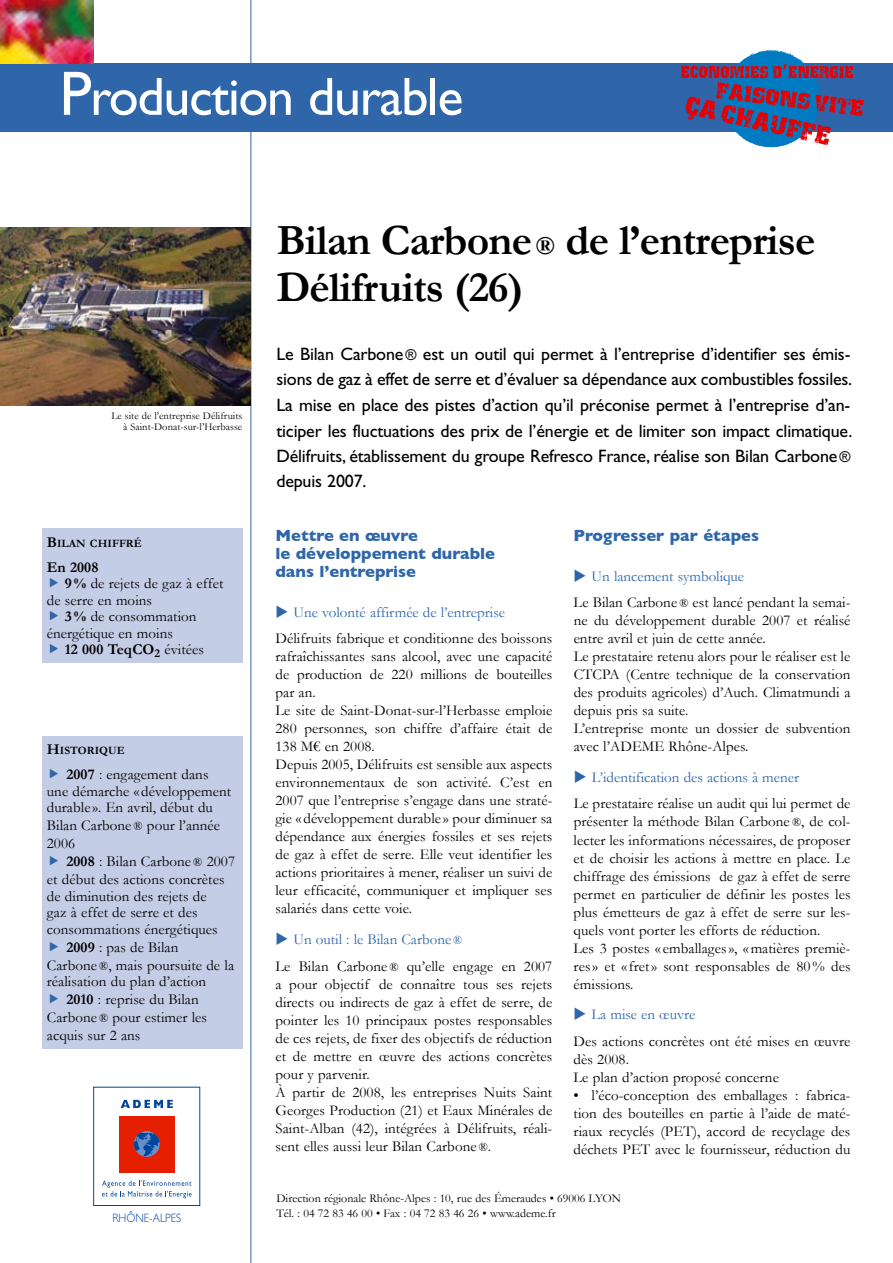
<style>
.page{position:relative;width:893px;height:1263px;background:#fff}
.page>*{position:absolute;margin:0;border:0;box-sizing:border-box;transform-origin:0 0}
.t1{font:54px "Gill Sans";letter-spacing:-.025em;color:#fff}
.t2{font:700 43.5px/46.5px "Garamond";letter-spacing:-.02em;color:#000}
.t3{font:18px/25.5px "Gill Sans";letter-spacing:-.01em;color:#000;text-align:justify}
.t4{font:700 16.5px/18px "Gill Sans";color:#2e66a9}
.t5{font:15px/18px "Garamond";letter-spacing:.005em;color:#000}
.t6{font:700 15px "Garamond";letter-spacing:.005em;color:#000}
.t7{font:300 12.15px "Gill Sans";color:#00479b;scale:.9 1}
.t8{font:12px/14.4px "Garamond";color:#000}
.t9{font:700 11.25px "Garamond";letter-spacing:.005em;color:#000}
.t10{font:10.5px/11.2px "Garamond";letter-spacing:.005em;color:#000;text-align:right}
.s1{font-size:63px}
.s2{font-size:15px}
.s3{font-weight:700}
.s4{font-weight:400}
.s5{font-size:12px}
.s6{font-size:25.5px}
.s7{color:#2e66a9}
.s8{font-size:12px;color:#2e66a9}
</style>
<div class="page">
<hr style="left:251px;top:0;width:1px;height:1263px;background:#2e66a9">
<div style="left:93px;top:1087px;width:107px;height:119px;border:1px solid #00479b"></div>
<div style="left:119px;top:1116px;width:56px;height:56px;background:#e71f01"></div>
<svg style="left:134px;top:1131px;width:26px;height:26px"></svg>
<svg style="left:121px;top:1100px;width:52px;height:8px"></svg>
<svg style="left:102px;top:1180px;width:90px;height:18px"></svg>
<div style="left:0;top:64px;width:893px;height:68px;background:#2e66a9"></div>
<img style="left:0;top:0;width:94px;height:64px">
<img style="left:0;top:227px;width:251px;height:178px">
<div style="left:43px;top:528px;width:200px;height:135px;background:#c4cde6"></div>
<div style="left:43px;top:736px;width:200px;height:313px;background:#c4cde6"></div>
<svg style="left:679px;top:50px;width:186px;height:98px"></svg>
<h1 class="t1" style="left:60px;top:66px;width:405px"><span class="s1">P</span>roduction durable</h1>
<p class="t10" style="left:111px;top:409px;width:132px">Le site de l’entreprise Délifruits à Saint-Donat-sur-l’Herbasse</p>
<p class="t9" style="left:47px;top:536px;width:97px"><span class="s2">B</span>ILAN CHIFFRÉ</p>
<p class="t6" style="left:47px;top:558px;width:53px">En 2008</p>
<p class="t5" style="left:65px;top:574px;width:160px"><span class="s3">9%</span> de rejets de gaz à effet</p>
<p class="t5" style="left:47px;top:591px;width:107px">de serre en moins</p>
<p class="t5" style="left:65px;top:607px;width:133px"><span class="s3">3%</span> de consommation</p>
<p class="t5" style="left:47px;top:624px;width:128px">énergétique en moins</p>
<p class="t6" style="left:65px;top:640px;width:140px">12 000 TeqCO<sub>2</sub> <span class="s4">évitées</span></p>
<p class="t9" style="left:47px;top:744px;width:79px"><span class="s2">H</span>ISTORIQUE</p>
<p class="t5" style="left:47px;top:766px;width:186px;line-height:16.5px;text-indent:20px"><span class="s3">2007</span> : engagement dans une démarche « développement durable ». En avril, début du</p>
<p class="t5" style="left:47px;top:816px;width:175px">Bilan Carbone <span class="s5">®</span> pour l’année<br>2006</p>
<p class="t5" style="left:47px;top:852px;width:190px;text-indent:19px"><span class="s3">2008</span> : Bilan Carbone <span class="s5">®</span> 2007 et début des actions concrètes</p>
<p class="t5" style="left:47px;top:888px;width:172px;line-height:16.5px">de diminution des rejets de gaz à effet de serre et des consommations énergétiques</p>
<p class="t5" style="left:47px;top:938px;width:189px;text-indent:20px"><span class="s3">2009</span> : pas de Bilan<br>Carbone <span class="s5">®</span>, mais poursuite de la</p>
<p class="t5" style="left:47px;top:972px;width:161px">réalisation du plan d’action</p>
<p class="t5" style="left:66px;top:990px;width:134px"><span class="s3">2010</span> : reprise du Bilan</p>
<p class="t5" style="left:47px;top:1008px;width:162px">Carbone <span class="s5">®</span> pour estimer les</p>
<p class="t5" style="left:47px;top:1026px;width:95px">acquis sur 2 ans</p>
<p class="t7" style="left:112px;top:1210px;width:78px">RHÔNE-ALPES</p>
<h2 class="t2" style="left:276px;top:217px;width:541px">Bilan Carbone <span class="s6">®</span> de l’entreprise<br>Délifruits (26)</h2>
<p class="t3" style="left:276px;top:341px;width:577px">Le Bilan Carbone<span class="s2">®</span> est un outil qui permet à l’entreprise d’identifier ses émis&shy;sions de gaz à effet de serre et d’évaluer sa dépendance aux combustibles fossiles.<br>La mise en place des pistes d’action qu’il préconise permet à l’entreprise d’an&shy;ticiper les fluctuations des prix de l’énergie et de limiter son impact climatique.<br>Délifruits, établissement du groupe Refresco France, réalise son Bilan Carbone<span class="s2">® </span>depuis 2007.</p>
<p class="t4" style="left:275px;top:527px;width:221px">Mettre en œuvre<br>le développement durable dans l’entreprise</p>
<p class="t5" style="left:275px;top:598px;width:278px;line-height:26.5px"><span class="s7">◆ Une volonté affirmée de l’entreprise<br></span>Délifruits fabrique et conditionne des boissons</p>
<p class="t5" style="left:275px;top:647px;width:278px">rafraîchissantes sans alcool, avec une capacité de production de 220 millions de bouteilles par an.<br>Le site de Saint-Donat-sur-l’Herbasse emploie 280 personnes, son chiffre d’affaire était de 138 M€ en 2008.<br>Depuis 2005, Délifruits est sensible aux aspects environnementaux de son activité. C’est en 2007 que l’entreprise s’engage dans une straté&shy;gie « développement durable » pour diminuer sa dépendance aux énergies fossiles et ses rejets de gaz à effet de serre. Elle veut identifier les actions prioritaires à mener, réaliser un suivi de leur efficacité, communiquer et impliquer ses salariés dans cette voie.</p>
<p class="t5" style="left:275px;top:926px;width:278px;line-height:26.5px"><span class="s7">◆ Un outil : le Bilan Carbone</span> <span class="s8">®<br></span>Le Bilan Carbone <span class="s5">®</span> qu’elle engage en 2007</p>
<p class="t5" style="left:275px;top:975px;width:278px">a pour objectif de connaître tous ses rejets directs ou indirects de gaz à effet de serre, de pointer les 10 principaux postes responsables de ces rejets, de fixer des objectifs de réduction et de mettre en œuvre des actions concrètes pour y parvenir.<br>À partir de 2008, les entreprises Nuits Saint Georges Production (21) et Eaux Minérales de Saint-Alban (42), intégrées à Délifruits, réali&shy;sent elles aussi leur Bilan Carbone <span class="s5">®</span>.</p>
<p class="t4" style="left:574px;top:527px;width:187px">Progresser par étapes</p>
<p class="t5" style="left:574px;top:562px;width:278px;line-height:26.5px"><span class="s7">◆ Un lancement symbolique<br></span>Le Bilan Carbone <span class="s5">®</span> est lancé pendant la semai-</p>
<p class="t5" style="left:574px;top:611px;width:278px">ne du développement durable 2007 et réalisé entre avril et juin de cette année.<br>Le prestataire retenu alors pour le réaliser est le CTCPA (Centre technique de la conservation des produits agricoles) d’Auch. Climatmundi a depuis pris sa suite.<br>L’entreprise monte un dossier de subvention avec l’ADEME Rhône-Alpes.</p>
<p class="t5" style="left:574px;top:764px;width:278px;line-height:26.5px"><span class="s7">◆ L’identification des actions à mener<br></span>Le prestataire réalise un audit qui lui permet de</p>
<p class="t5" style="left:574px;top:813px;width:278px">présenter la méthode Bilan Carbone <span class="s5">®</span>, de col&shy;lecter les informations nécessaires, de proposer et de choisir les actions à mettre en place. Le chiffrage des émissions de gaz à effet de serre permet en particulier de définir les postes les plus émetteurs de gaz à effet de serre sur les&shy;quels vont porter les efforts de réduction.<br>Les 3 postes « emballages», «matières premiè&shy;res» et «fret» sont responsables de 80% des émissions.</p>
<p class="t5" style="left:574px;top:1001px;width:278px;line-height:26.5px"><span class="s7">◆ La mise en œuvre<br></span>Des actions concrètes ont été mises en œuvre</p>
<p class="t5" style="left:574px;top:1050px;width:207px">dès 2008.<br>Le plan d’action proposé concerne</p>
<p class="t5" style="left:574px;top:1086px;width:278px;text-align:justify">• l’éco-conception des emballages : fabrica&shy;tion des bouteilles en partie à l’aide de maté&shy;riaux recyclés (PET), accord de recyclage des déchets PET avec le fournisseur, réduction du</p>
<p class="t8" style="left:276px;top:1191px;width:346px">Direction régionale Rhône-Alpes : 10, rue des Émeraudes • 69006 LYON<br>Tél. : 04 72 83 46 00 • Fax : 04 72 83 46 26 • www.ademe.fr</p>
</div>
